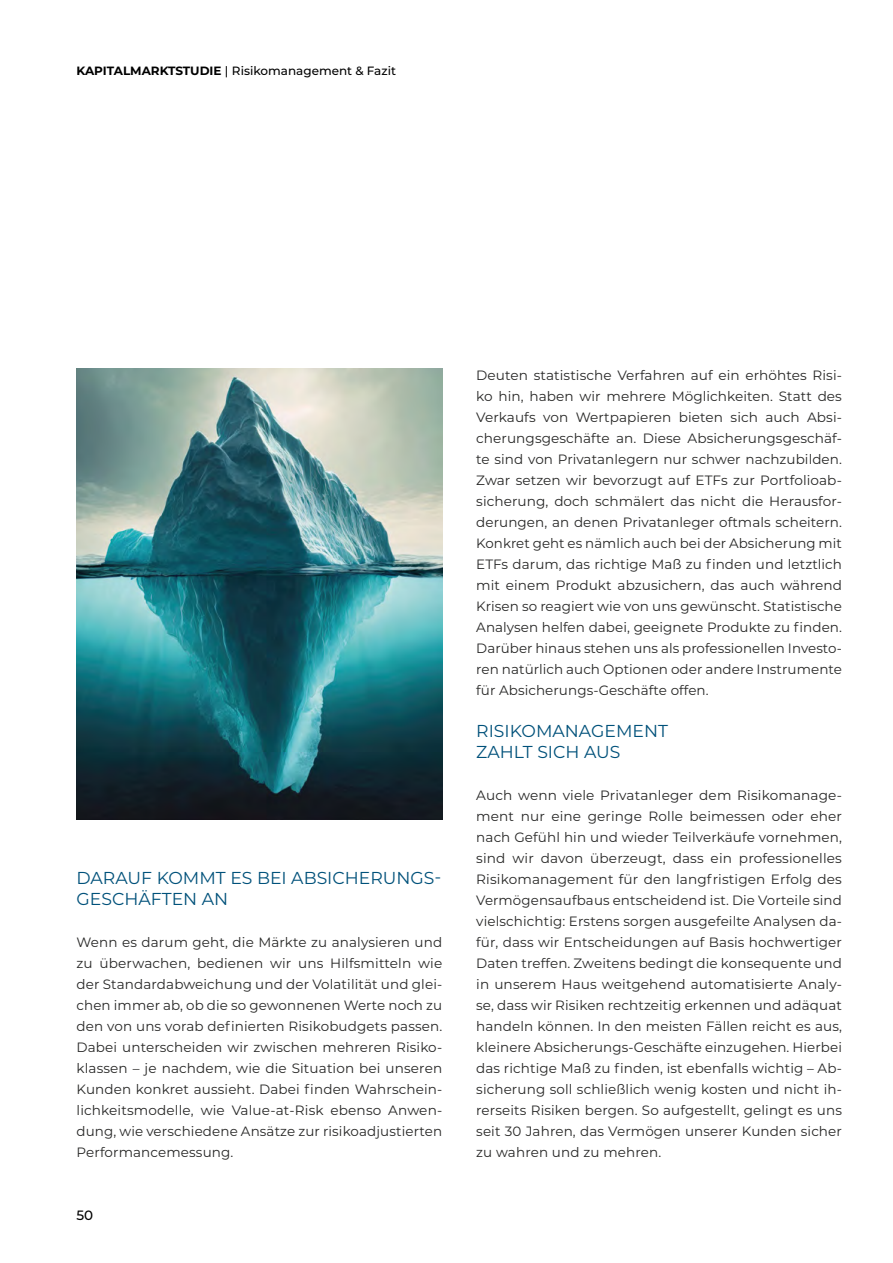
<style>
.page{position:relative;width:893px;height:1263px;background:#fff}
.page>*{position:absolute;margin:0;border:0;box-sizing:border-box;transform-origin:0 0}
.t1{font:17.25px/21px "Montserrat";color:#00517a}
.t2{font:13.5px/21px "Montserrat";letter-spacing:.01em;color:#272726;text-align:justify}
.t3{font:500 13.5px "Montserrat";color:#000}
.t4{font:500 12px "Montserrat";color:#000}
.s1{font-weight:700}
</style>
<div class="page">
<img style="left:77px;top:369px;width:365px;height:451px">
<p class="t4" style="left:77px;top:63px;width:321px"><span class="s1">KAPITALMARKTSTUDIE</span> | Risikomanagement &amp; Fazit</p>
<p class="t1" style="left:77px;top:867px;width:366px">DARAUF KOMMT ES BEI ABSICHERUNGS-<br>GESCHÄFTEN AN</p>
<p class="t2" style="left:77px;top:931px;width:367px">Wenn es darum geht, die Märkte zu analysieren und zu überwachen, bedienen wir uns Hilfsmitteln wie der Standardabweichung und der Volatilität und glei&shy;chen immer ab, ob die so gewonnenen Werte noch zu den von uns vorab definierten Risikobudgets passen.<br>Dabei unterscheiden wir zwischen mehreren Risiko&shy;klassen – je nachdem, wie die Situation bei unseren Kunden konkret aussieht. Dabei finden Wahrschein&shy;lichkeitsmodelle, wie Value-at-Risk ebenso Anwen&shy;dung, wie verschiedene Ansätze zur risikoadjustierten Performancemessung.</p>
<p class="t3" style="left:77px;top:1206px;width:18px">50</p>
<p class="t2" style="left:476px;top:364px;width:367px">Deuten statistische Verfahren auf ein erhöhtes Risi&shy;ko hin, haben wir mehrere Möglichkeiten. Statt des Verkaufs von Wertpapieren bieten sich auch Absi&shy;cherungsgeschäfte an. Diese Absicherungsgeschäf&shy;te sind von Privatanlegern nur schwer nachzubilden.<br>Zwar setzen wir bevorzugt auf ETFs zur Portfolioab&shy;sicherung, doch schmälert das nicht die Herausfor&shy;derungen, an denen Privatanleger oftmals scheitern.<br>Konkret geht es nämlich auch bei der Absicherung mit ETFs darum, das richtige Maß zu finden und letztlich mit einem Produkt abzusichern, das auch während Krisen so reagiert wie von uns gewünscht. Statistische Analysen helfen dabei, geeignete Produkte zu finden.<br>Darüber hinaus stehen uns als professionellen Investo&shy;ren natürlich auch Optionen oder andere Instrumente für Absicherungs-Geschäfte offen.</p>
<p class="t1" style="left:476px;top:720px;width:193px">RISIKOMANAGEMENT<br>ZAHLT SICH AUS</p>
<p class="t2" style="left:476px;top:784px;width:367px">Auch wenn viele Privatanleger dem Risikomanage&shy;ment nur eine geringe Rolle beimessen oder eher nach Gefühl hin und wieder Teilverkäufe vornehmen, sind wir davon überzeugt, dass ein professionelles Risikomanagement für den langfristigen Erfolg des Vermögensaufbaus entscheidend ist. Die Vorteile sind vielschichtig: Erstens sorgen ausgefeilte Analysen da&shy;für, dass wir Entscheidungen auf Basis hochwertiger Daten treffen. Zweitens bedingt die konsequente und in unserem Haus weitgehend automatisierte Analy&shy;se, dass wir Risiken rechtzeitig erkennen und adäquat handeln können. In den meisten Fällen reicht es aus, kleinere Absicherungs-Geschäfte einzugehen. Hierbei das richtige Maß zu finden, ist ebenfalls wichtig – Ab&shy;sicherung soll schließlich wenig kosten und nicht ih&shy;rerseits Risiken bergen. So aufgestellt, gelingt es uns seit 30 Jahren, das Vermögen unserer Kunden sicher zu wahren und zu mehren.</p>
</div>
